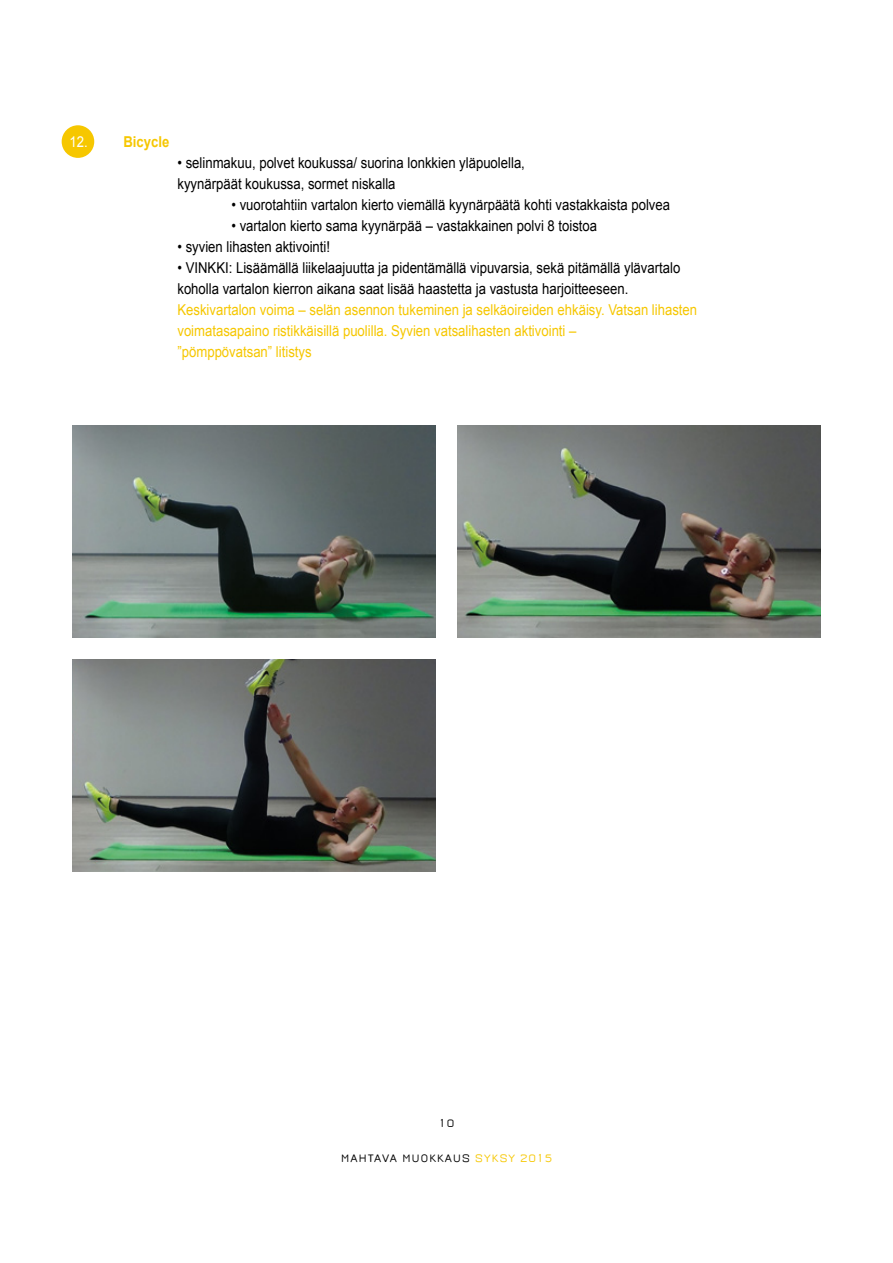
<style>
.page{position:relative;width:893px;height:1263px;background:#fff}
.page>*{position:absolute;margin:0;border:0;box-sizing:border-box;transform-origin:0 0}
.t1{font:15px/21px "Arial";color:#000;scale:.88 1}
.t2{font:15px/21px "Arial";color:#f6c700;scale:.88 1}
.t3{font:700 15px "Arial";color:#f6c700;scale:.88 1}
.t4{font:600 12px "Jura";letter-spacing:.1em;color:#000}
.s1{font-weight:400;color:#fff}
.s2{color:#f6c700}
</style>
<div class="page">
<div style="left:62px;top:125px;width:32px;height:33px;background:#f6c700;border-radius:50%"></div>
<img style="left:72px;top:425px;width:364px;height:213px">
<img style="left:72px;top:659px;width:364px;height:213px">
<img style="left:457px;top:425px;width:364px;height:213px">
<p class="t3" style="left:69px;top:132px;width:115px"><span class="s1">12.</span> Bicycle</p>
<p class="t1" style="left:177px;top:152px;width:396px">• selinmakuu, polvet koukussa/ suorina lonkkien yläpuolella, kyynärpäät koukussa, sormet niskalla</p>
<p class="t1" style="left:231px;top:194px;width:500px">• vuorotahtiin vartalon kierto viemällä kyynärpäätä kohti vastakkaista polvea</p>
<p class="t1" style="left:231px;top:215px;width:417px">• vartalon kierto sama kyynärpää – vastakkainen polvi 8 toistoa</p>
<p class="t1" style="left:177px;top:236px;width:175px">• syvien lihasten aktivointi!</p>
<p class="t1" style="left:177px;top:257px;width:573px">• VINKKI: Lisäämällä liikelaajuutta ja pidentämällä vipuvarsia, sekä pitämällä ylävartalo koholla vartalon kierron aikana saat lisää haastetta ja vastusta harjoitteeseen.</p>
<p class="t2" style="left:177px;top:299px;width:592px">Keskivartalon voima – selän asennon tukeminen ja selkäoireiden ehkäisy. Vatsan lihasten voimatasapaino ristikkäisillä puolilla. Syvien vatsalihasten aktivointi –<br>”pömppövatsan” litistys</p>
<p class="t4" style="left:439px;top:1117px;width:17px">10</p>
<p class="t4" style="left:341px;top:1152px;width:212px">MAHTAVA MUOKKAUS <span class="s2">SYKSY 2015</span></p>
</div>
